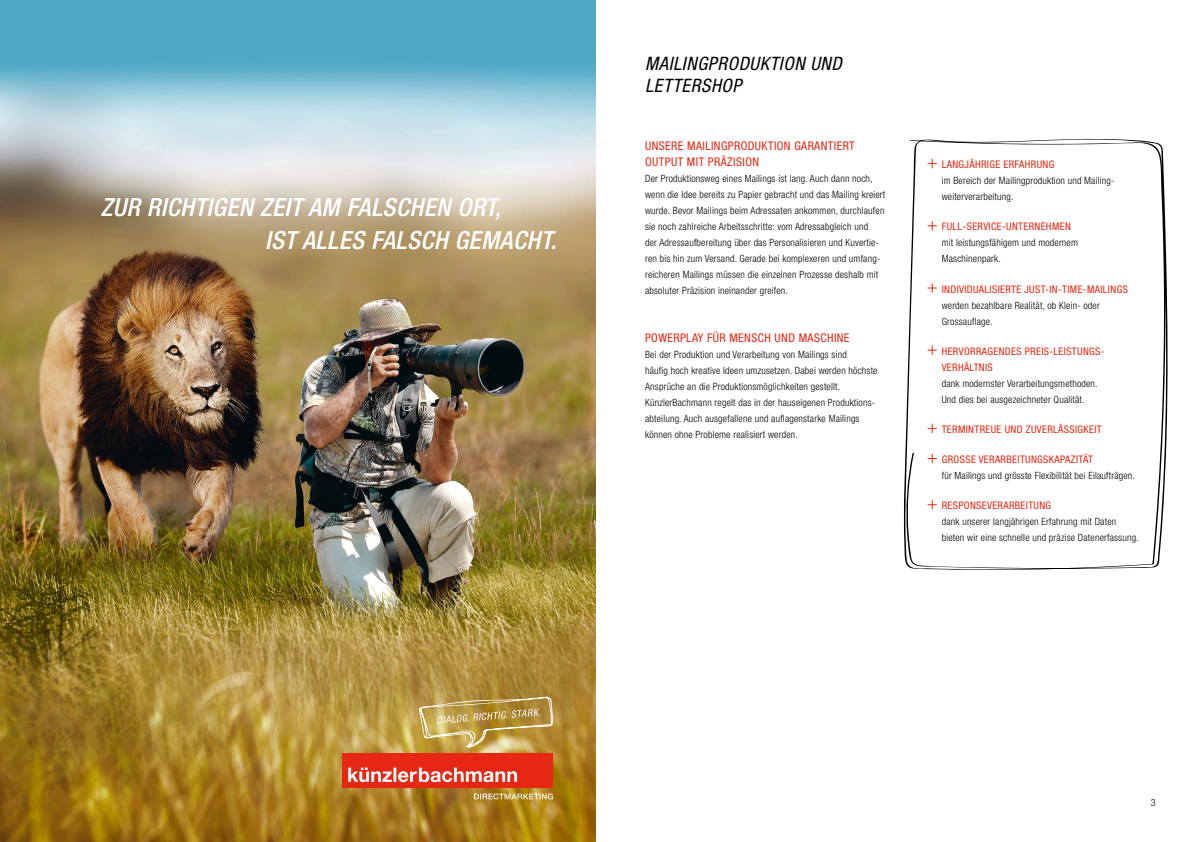
<style>
.page{position:relative;width:1191px;height:842px;background:#fff}
.page>*{position:absolute;margin:0;border:0;box-sizing:border-box;transform-origin:0 0}
.t1{font:italic 500 condensed 25px/33px "Helvetica Neue LT Std";letter-spacing:.02em;color:#fff}
.t2{font:italic condensed 18.5px/22.5px "Helvetica Neue LT Std";letter-spacing:.035em;color:#000}
.t3{font:condensed 12px/16px "Helvetica Neue LT Std";letter-spacing:.035em;color:#e52713}
.t4{font:condensed 10.5px/16px "Helvetica Neue LT Std";letter-spacing:.035em;color:#e52713}
.t5{font:300 condensed 10px/16px "Helvetica Neue LT Std";letter-spacing:.02em;color:#000}
</style>
<div class="page">
<img style="left:0;top:0;width:595px;height:842px">
<svg style="left:903px;top:138px;width:265px;height:432px"></svg>
<div style="left:342px;top:753px;width:211px;height:35px;background:#e52713"></div>
<svg style="left:348px;top:768px;width:169px;height:14px"></svg>
<svg style="left:474px;top:793px;width:79px;height:6px"></svg>
<svg style="left:418px;top:696px;width:135px;height:52px;background:#c0a257"></svg>
<h1 class="t1" style="left:265px;top:191px;width:293px;text-indent:-164px">ZUR RICHTIGEN ZEIT AM FALSCHEN ORT,<br>IST ALLES FALSCH GEMACHT.</h1>
<h2 class="t2" style="left:645px;top:53px;width:198px">MAILINGPRODUKTION UND<br>LETTERSHOP</h2>
<p class="t3" style="left:645px;top:138px;width:211px">UNSERE MAILINGPRODUKTION GARANTIERT<br>OUTPUT MIT PRÄZISION</p>
<p class="t5" style="left:645px;top:171px;width:242px">Der Produktionsweg eines Mailings ist lang. Auch dann noch, wenn die Idee bereits zu Papier gebracht und das Mailing kreiert wurde. Bevor Mailings beim Adressaten ankommen, durchlaufen sie noch zahlreiche Arbeitsschritte: vom Adressabgleich und<br>der Adressaufbereitung über das Personalisieren und Kuvertie&shy;ren bis hin zum Versand. Gerade bei komplexeren und umfang&shy;reicheren Mailings müssen die einzelnen Prozesse deshalb mit absoluter Präzision ineinander greifen.</p>
<p class="t3" style="left:645px;top:330px;width:206px">POWERPLAY FÜR MENSCH UND MASCHINE</p>
<p class="t5" style="left:645px;top:347px;width:234px">Bei der Produktion und Verarbeitung von Mailings sind<br>häufig hoch kreative Ideen umzusetzen. Dabei werden höchste Ansprüche an die Produktionsmöglichkeiten gestellt.<br>KünzlerBachmann regelt das in der hauseigenen Produktions&shy;abteilung. Auch ausgefallene und auflagenstarke Mailings können ohne Probleme realisiert werden.</p>
<p class="t4" style="left:941px;top:156px;width:114px">LANGJÄHRIGE ERFAHRUNG</p>
<p class="t5" style="left:941px;top:173px;width:173px">im Bereich der Mailingproduktion und Mailing&shy;weiterverarbeitung.</p>
<p class="t4" style="left:941px;top:219px;width:131px">FULL-SERVICE-UNTERNEHMEN</p>
<p class="t5" style="left:941px;top:235px;width:138px">mit leistungsfähigem und modernem<br>Maschinenpark.</p>
<p class="t4" style="left:941px;top:281px;width:188px">INDIVIDUALISIERTE JUST-IN-TIME-MAILINGS</p>
<p class="t5" style="left:941px;top:297px;width:160px">werden bezahlbare Realität, ob Klein- oder<br>Grossauflage.</p>
<p class="t4" style="left:941px;top:343px;width:164px">HERVORRAGENDES PREIS-LEISTUNGS-<br>VERHÄLTNIS</p>
<p class="t5" style="left:941px;top:375px;width:157px">dank modernster Verarbeitungsmethoden.<br>Und dies bei ausgezeichneter Qualität.</p>
<p class="t4" style="left:941px;top:421px;width:161px">TERMINTREUE UND ZUVERLÄSSIGKEIT</p>
<p class="t4" style="left:941px;top:451px;width:153px">GROSSE VERARBEITUNGSKAPAZITÄT</p>
<p class="t5" style="left:941px;top:468px;width:195px">für Mailings und grösste Flexibilität bei Eilaufträgen.</p>
<p class="t4" style="left:941px;top:498px;width:111px">RESPONSEVERARBEITUNG</p>
<p class="t5" style="left:941px;top:514px;width:198px">dank unserer langjährigen Erfahrung mit Daten bieten wir eine schnelle und präzise Datenerfassung.</p>
<p class="t5" style="left:1150px;top:795px;width:6px">3</p>
</div>
